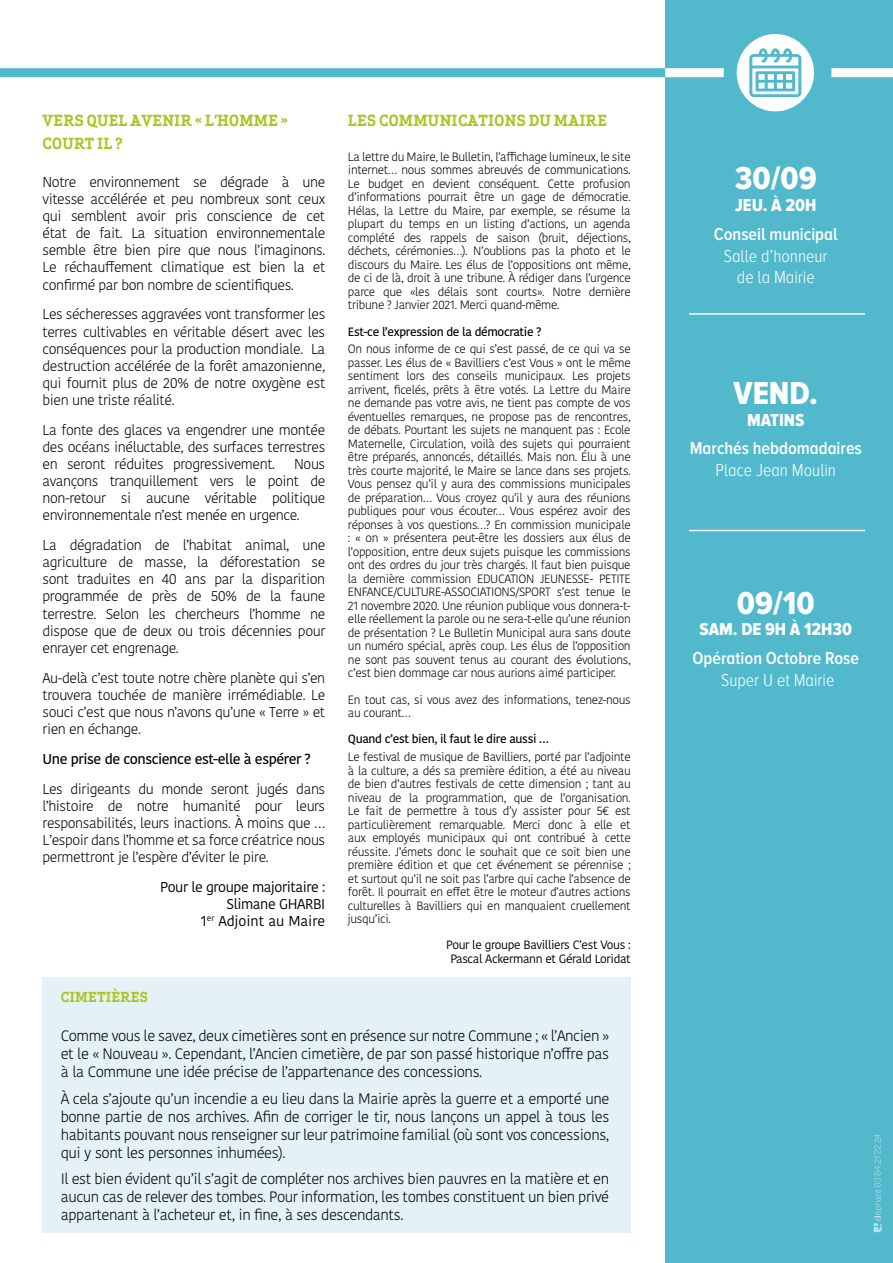
<style>
.page{position:relative;width:893px;height:1263px;background:#fff}
.page>*{position:absolute;margin:0;border:0;box-sizing:border-box;transform-origin:0 0}
.t1{font:33px "Proxima Nova A Cond Extrabld";color:#fff}
.t2{font:600 18px "Proxima Nova A Cond";color:#fff}
.t3{font:300 18px/21.6px "Proxima Nova A Cond";color:#fff;text-align:center}
.t4{font:18px "Proxima Nova A Cond Extrabld";color:#fff}
.t5{font:300 15px/18px "Kohinoor Bangla";letter-spacing:-.03em;color:#000;text-align:justify}
.t6{font:700 15px/22.5px "Apex Serif";letter-spacing:.02em;color:#aac425}
.t7{font:300 14.25px/17.1px "Kohinoor Bangla";letter-spacing:-.03em;color:#000;text-align:justify}
.t8{font:14.25px/17.1px "Kohinoor Bangla";letter-spacing:-.03em;color:#000;text-align:right}
.t9{font:500 14.25px "Kohinoor Bangla";letter-spacing:-.03em;color:#000}
.t10{font:700 13.5px "Apex Serif";letter-spacing:.02em;color:#aac425}
.t11{font:300 12px/13.5px "Kohinoor Bangla";letter-spacing:-.03em;color:#000;text-align:justify}
.t12{font:500 12px "Kohinoor Bangla";letter-spacing:-.03em;color:#000}
.t13{font:12px/13.5px "Kohinoor Bangla";letter-spacing:-.03em;color:#000;text-align:center}
</style>
<div class="page">
<div style="left:43px;top:977px;width:588px;height:255px;background:#e4f2f6"></div>
<div style="left:665px;top:0;width:228px;height:1263px;background:#52b9cd"></div>
<div style="left:0;top:68px;width:893px;height:9px;background:#52b9cd"></div>
<div style="left:737px;top:34px;width:77px;height:77px;background:#fff;border-radius:50%"></div>
<div style="left:665px;top:68px;width:59px;height:9px;background:#fff"></div>
<div style="left:831px;top:68px;width:62px;height:9px;background:#fff"></div>
<svg style="left:749px;top:48px;width:52px;height:49px"></svg>
<svg style="left:874px;top:1134px;width:8px;height:98px"></svg>
<hr style="left:689px;top:313px;width:176px;height:2px;background:#fff">
<hr style="left:689px;top:530px;width:176px;height:1px;background:#fff">
<p class="t6" style="left:43px;top:109px;width:247px">VERS QUEL AVENIR « L’HOMME »<br>COURT IL ?</p>
<p class="t7" style="left:43px;top:173px;width:284px">Notre environnement se dégrade à une vitesse accélérée et peu nombreux sont ceux qui semblent avoir pris conscience de cet état de fait. La situation environnementale semble être bien pire que nous l’imaginons.<br>Le réchauffement climatique est bien la et confirmé par bon nombre de scientifiques.</p>
<p class="t7" style="left:43px;top:306px;width:284px">Les sécheresses aggravées vont transformer les terres cultivables en véritable désert avec les conséquences pour la production mondiale. La destruction accélérée de la forêt amazonienne, qui fournit plus de 20% de notre oxygène est bien une triste réalité.</p>
<p class="t7" style="left:43px;top:421px;width:284px">La fonte des glaces va engendrer une montée des océans inéluctable, des surfaces terrestres en seront réduites progressivement.</p>
<p class="t7" style="left:43px;top:455px;width:284px;text-indent:252px">Nous avançons tranquillement vers le point de non-retour si aucune véritable politique environnementale n’est menée en urgence.</p>
<p class="t7" style="left:43px;top:536px;width:284px">La dégradation de l’habitat animal, une agriculture de masse, la déforestation se sont traduites en 40 ans par la disparition programmée de près de 50% de la faune terrestre. Selon les chercheurs l’homme ne dispose que de deux ou trois décennies pour enrayer cet engrenage.</p>
<p class="t7" style="left:43px;top:669px;width:284px">Au-delà c’est toute notre chère planète qui s’en trouvera touchée de manière irrémédiable. Le souci c’est que nous n’avons qu’une « Terre » et rien en échange.</p>
<p class="t9" style="left:43px;top:747px;width:270px">Une prise de conscience est-elle à espérer ?</p>
<p class="t7" style="left:43px;top:780px;width:284px">Les dirigeants du monde seront jugés dans l’histoire de notre humanité pour leurs responsabilités, leurs inactions. À moins que … L’espoir dans l’homme et sa force créatrice nous permettront je l’espère d’éviter le pire.</p>
<p class="t8" style="left:160px;top:878px;width:167px">Pour le groupe majoritaire :<br>Slimane GHARBI<br>1<sup>er</sup> Adjoint au Maire</p>
<p class="t6" style="left:348px;top:109px;width:260px">LES COMMUNICATIONS DU MAIRE</p>
<p class="t11" style="left:348px;top:150px;width:284px">La lettre du Maire, le Bulletin, l’affichage lumineux, le site internet… nous sommes abreuvés de communications.<br>Le budget en devient conséquent. Cette profusion d’informations pourrait être un gage de démocratie.<br>Hélas, la Lettre du Maire, par exemple, se résume la plupart du temps en un listing d’actions, un agenda complété des rappels de saison (bruit, déjections, déchets, cérémonies…). N’oublions pas la photo et le discours du Maire. Les élus de l’oppositions ont même, de ci de là, droit à une tribune. À rédiger dans l’urgence parce que «les délais sont courts». Notre dernière tribune ? Janvier 2021. Merci quand-même.</p>
<p class="t12" style="left:348px;top:322px;width:195px">Est-ce l’expression de la démocratie ?</p>
<p class="t11" style="left:348px;top:342px;width:284px">On nous informe de ce qui s’est passé, de ce qui va se passer. Les élus de « Bavilliers c’est Vous » ont le même sentiment lors des conseils municipaux. Les projets arrivent, ficelés, prêts à être votés. La Lettre du Maire ne demande pas votre avis, ne tient pas compte de vos éventuelles remarques, ne propose pas de rencontres, de débats. Pourtant les sujets ne manquent pas : Ecole Maternelle, Circulation, voilà des sujets qui pourraient être préparés, annoncés, détaillés. Mais non. Élu à une très courte majorité, le Maire se lance dans ses projets.<br>Vous pensez qu’il y aura des commissions municipales de préparation… Vous croyez qu’il y aura des réunions publiques pour vous écouter… Vous espérez avoir des réponses à vos questions…? En commission municipale : « on » présentera peut-être les dossiers aux élus de l’opposition, entre deux sujets puisque les commissions ont des ordres du jour très chargés. Il faut bien puisque la dernière commission EDUCATION JEUNESSE- PETITE ENFANCE/CULTURE-ASSOCIATIONS/SPORT s’est tenue le 21 novembre 2020. Une réunion publique vous donnera-t&shy;elle réellement la parole ou ne sera-t-elle qu’une réunion de présentation ? Le Bulletin Municipal aura sans doute un numéro spécial, après coup. Les élus de l’opposition ne sont pas souvent tenus au courant des évolutions, c’est bien dommage car nous aurions aimé participer.</p>
<p class="t11" style="left:348px;top:692px;width:284px">En tout cas, si vous avez des informations, tenez-nous au courant…</p>
<p class="t12" style="left:348px;top:730px;width:203px">Quand c’est bien, il faut le dire aussi …</p>
<p class="t11" style="left:348px;top:750px;width:284px">Le festival de musique de Bavilliers, porté par l’adjointe à la culture, a dés sa première édition, a été au niveau de bien d’autres festivals de cette dimension ; tant au niveau de la programmation, que de l’organisation.<br>Le fait de permettre à tous d’y assister pour 5€ est particulièrement remarquable. Merci donc à elle et aux employés municipaux qui ont contribué à cette réussite. J’émets donc le souhait que ce soit bien une première édition et que cet événement se pérennise ; et surtout qu’il ne soit pas l’arbre qui cache l’absence de forêt. Il pourrait en effet être le moteur d’autres actions culturelles à Bavilliers qui en manquaient cruellement jusqu’ici.</p>
<p class="t13" style="left:446px;top:938px;width:186px">Pour le groupe Bavilliers C’est Vous :<br>Pascal Ackermann et Gérald Loridat</p>
<p class="t10" style="left:61px;top:988px;width:89px">CIMETIÈRES</p>
<p class="t5" style="left:61px;top:1027px;width:550px">Comme vous le savez, deux cimetières sont en présence sur notre Commune ; « l’Ancien » et le « Nouveau ». Cependant, l’Ancien cimetière, de par son passé historique n’offre pas à la Commune une idée précise de l’appartenance des concessions.</p>
<p class="t5" style="left:61px;top:1089px;width:550px">À cela s’ajoute qu’un incendie a eu lieu dans la Mairie après la guerre et a emporté une bonne partie de nos archives. Afin de corriger le tir, nous lançons un appel à tous les habitants pouvant nous renseigner sur leur patrimoine familial (où sont vos concessions, qui y sont les personnes inhumées).</p>
<p class="t5" style="left:61px;top:1170px;width:550px">Il est bien évident qu’il s’agit de compléter nos archives bien pauvres en la matière et en aucun cas de relever des tombes. Pour information, les tombes constituent un bien privé appartenant à l’acheteur et, in fine, à ses descendants.</p>
<h1 class="t1" style="left:735px;top:160px;width:83px">30/09</h1>
<h2 class="t4" style="left:735px;top:195px;width:83px">JEU. À 20H</h2>
<h2 class="t2" style="left:714px;top:224px;width:125px">Conseil municipal</h2>
<h2 class="t3" style="left:724px;top:245px;width:105px">Salle d’honneur de la Mairie</h2>
<h1 class="t1" style="left:734px;top:374px;width:86px">VEND.</h1>
<h2 class="t4" style="left:747px;top:409px;width:59px">MATINS</h2>
<h2 class="t2" style="left:690px;top:438px;width:174px">Marchés hebdomadaires</h2>
<h2 class="t3" style="left:716px;top:459px;width:122px">Place Jean Moulin</h2>
<h1 class="t1" style="left:737px;top:584px;width:79px">09/10</h1>
<h2 class="t4" style="left:699px;top:619px;width:154px">SAM. DE 9H À 12H30</h2>
<h2 class="t2" style="left:693px;top:649px;width:168px">Opération Octobre Rose</h2>
<h2 class="t3" style="left:721px;top:669px;width:115px">Super U et Mairie</h2>
</div>
